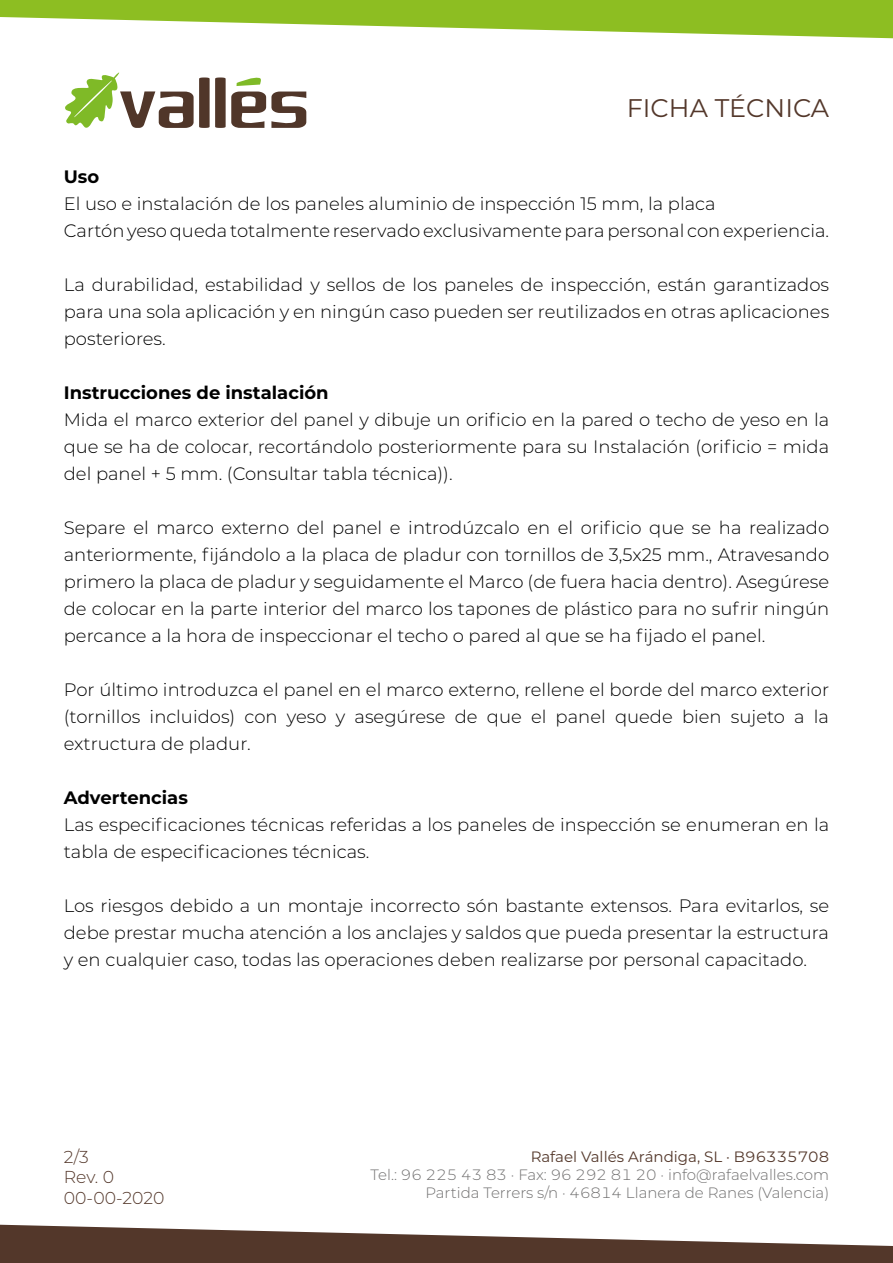
<style>
.page{position:relative;width:893px;height:1263px;background:#fff}
.page>*{position:absolute;margin:0;border:0;box-sizing:border-box;transform-origin:0 0}
.t1{font:25.5px "Montserrat";color:#53372a}
.t2{font:300 18px/27px "Montserrat";color:#000;text-align:justify}
.t3{font:700 18px "Montserrat";color:#000}
.t4{font:300 17.25px/20.7px "Montserrat";color:#53372a}
.t5{font:300 15px/18px "Montserrat";color:#706f6f;text-align:right}
.t6{font:15px "Montserrat";color:#53372a}
</style>
<div class="page">
<svg style="left:65px;top:72px;width:241px;height:56px"></svg>
<svg style="left:0;top:0;width:893px;height:38px"></svg>
<svg style="left:0;top:1225px;width:893px;height:38px"></svg>
<h1 class="t1" style="left:627px;top:90px;width:204px">FICHA TÉCNICA</h1>
<p class="t3" style="left:64px;top:164px;width:37px">Uso</p>
<p class="t2" style="left:64px;top:190px;width:653px">El uso e instalación de los paneles aluminio de inspección 15 mm, la placa</p>
<p class="t2" style="left:64px;top:217px;width:767px">Cartón yeso queda totalmente reservado exclusivamente para personal con experiencia.</p>
<p class="t2" style="left:64px;top:271px;width:767px">La durabilidad, estabilidad y sellos de los paneles de inspección, están garantizados para una sola aplicación y en ningún caso pueden ser reutilizados en otras aplicaciones posteriores.</p>
<p class="t3" style="left:64px;top:380px;width:266px">Instrucciones de instalación</p>
<p class="t2" style="left:64px;top:406px;width:767px">Mida el marco exterior del panel y dibuje un orificio en la pared o techo de yeso en la que se ha de colocar, recortándolo posteriormente para su Instalación (orificio = mida del panel + 5 mm. (Consultar tabla técnica)).</p>
<p class="t2" style="left:64px;top:514px;width:767px">Separe el marco externo del panel e introdúzcalo en el orificio que se ha realizado anteriormente, fijándolo a la placa de pladur con tornillos de 3,5x25 mm., Atravesando primero la placa de pladur y seguidamente el Marco (de fuera hacia dentro). Asegúrese de colocar en la parte interior del marco los tapones de plástico para no sufrir ningún percance a la hora de inspeccionar el techo o pared al que se ha fijado el panel.</p>
<p class="t2" style="left:64px;top:676px;width:767px">Por último introduzca el panel en el marco externo, rellene el borde del marco exterior (tornillos incluidos) con yeso y asegúrese de que el panel quede bien sujeto a la extructura de pladur.</p>
<p class="t3" style="left:64px;top:785px;width:126px">Advertencias</p>
<p class="t2" style="left:64px;top:811px;width:767px">Las especificaciones técnicas referidas a los paneles de inspección se enumeran en la tabla de especificaciones técnicas.</p>
<p class="t2" style="left:64px;top:892px;width:767px">Los riesgos debido a un montaje incorrecto són bastante extensos. Para evitarlos, se debe prestar mucha atención a los anclajes y saldos que pueda presentar la estructura y en cualquier caso, todas las operaciones deben realizarse por personal capacitado.</p>
<p class="t4" style="left:64px;top:1146px;width:102px">2/3<br>Rev. 0<br>00-00-2020</p>
<p class="t6" style="left:531px;top:1146px;width:300px">Rafael Vallés Arándiga, SL · B96335708</p>
<p class="t5" style="left:371px;top:1165px;width:460px">Tel.: 96 225 43 83 · Fax: 96 292 81 20 · info@rafaelvalles.com<br>Partida Terrers s/n · 46814 Llanera de Ranes (Valencia)</p>
</div>
